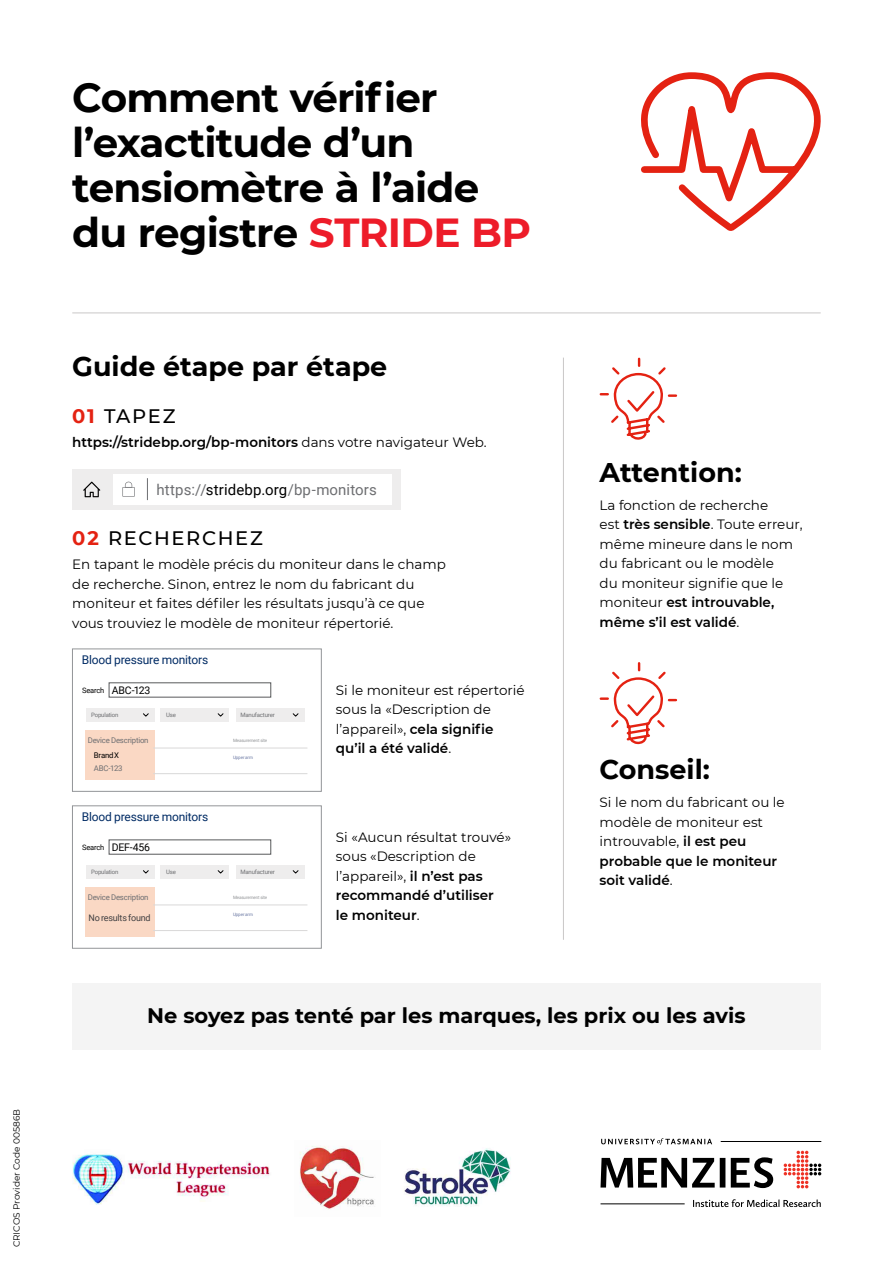
<style>
.page{position:relative;width:893px;height:1263px;background:#fff}
.page>*{position:absolute;margin:0;border:0;box-sizing:border-box;transform-origin:0 0}
.t1{font:700 40.5px/45px "Montserrat";letter-spacing:-.02em;color:#000}
.t2{font:700 27px "Montserrat";color:#000}
.t3{font:700 21px "Montserrat";color:#000}
.t4{font:500 19.5px "Montserrat";letter-spacing:.085em;color:#000}
.t5{font:15px "Roboto";letter-spacing:.01em;color:#6d6e71}
.t6{font:13.5px/19.5px "Montserrat";color:#000}
.t7{font:600 13.5px "Montserrat";color:#000}
.t8{font:12px "Roboto";letter-spacing:-.015em;color:#002b64}
.t9{font:10.5px "Roboto";letter-spacing:-.025em;color:#000}
.t10{font:9px "Montserrat";color:#000}
.t11{font:9px "Roboto";letter-spacing:-.025em;color:#414042}
.t12{font:7.8px "Roboto";letter-spacing:-.025em;color:#6d6e71}
.t13{font:7.8px "Roboto";letter-spacing:-.025em;color:#000}
.t14{font:7.5px "Roboto";letter-spacing:-.025em;color:#000}
.t15{font:6px "Roboto";letter-spacing:-.025em;color:#6d6e71}
.t16{font:4.5px "Roboto";letter-spacing:-.025em;color:#939598}
.t17{font:4.5px "Roboto";letter-spacing:-.02em;color:#6977a3}
.s1{color:#ed1c29}
.s2{font-weight:700;color:#e42212}
.s3{font-weight:400}
.s4{color:#000}
.s5{font-size:7.5px}
.s6{font-weight:600}
</style>
<div class="page">
<hr style="left:563px;top:358px;width:1px;height:582px;background:#c9c7c7">
<svg style="left:599px;top:357px;width:79px;height:83px"></svg>
<svg style="left:599px;top:662px;width:78px;height:83px"></svg>
<div style="left:72px;top:649px;width:250px;height:142px;border:1px solid #939598"></div>
<div style="left:72px;top:806px;width:250px;height:142px;border:1px solid #939598"></div>
<hr style="left:72px;top:313px;width:749px;height:1px;background:#c9c7c7">
<div style="left:72px;top:983px;width:749px;height:66px;background:#f4f4f4"></div>
<div style="left:85px;top:731px;width:70px;height:49px;background:#fad8c4"></div>
<div style="left:85px;top:888px;width:70px;height:49px;background:#fad8c4"></div>
<hr style="left:153px;top:748px;width:154px;height:1px;background:#d9d8d8">
<hr style="left:153px;top:905px;width:154px;height:1px;background:#d9d8d8">
<hr style="left:153px;top:773px;width:154px;height:1px;background:#d9d8d8">
<hr style="left:153px;top:930px;width:154px;height:1px;background:#d9d8d8">
<div style="left:86px;top:708px;width:69px;height:13px;background:#eeeded"></div>
<div style="left:72px;top:469px;width:329px;height:40px;background:#eeeded"></div>
<div style="left:86px;top:865px;width:69px;height:13px;background:#eeeded"></div>
<div style="left:160px;top:708px;width:69px;height:13px;background:#eeeded"></div>
<div style="left:160px;top:865px;width:69px;height:13px;background:#eeeded"></div>
<div style="left:236px;top:708px;width:69px;height:13px;background:#eeeded"></div>
<div style="left:236px;top:865px;width:69px;height:13px;background:#eeeded"></div>
<svg style="left:143px;top:713px;width:6px;height:4px"></svg>
<svg style="left:143px;top:870px;width:6px;height:4px"></svg>
<svg style="left:218px;top:713px;width:6px;height:4px"></svg>
<svg style="left:218px;top:870px;width:6px;height:4px"></svg>
<svg style="left:293px;top:713px;width:6px;height:4px"></svg>
<svg style="left:293px;top:870px;width:6px;height:4px"></svg>
<svg style="left:83px;top:482px;width:18px;height:15px"></svg>
<div style="left:113px;top:474px;width:279px;height:31px;background:#fff"></div>
<svg style="left:122px;top:482px;width:13px;height:15px"></svg>
<svg style="left:147px;top:478px;width:1px;height:22px"></svg>
<svg style="left:641px;top:72px;width:180px;height:159px"></svg>
<svg style="left:784px;top:1151px;width:37px;height:37px"></svg>
<svg style="left:600px;top:1158px;width:125px;height:29px"></svg>
<svg style="left:731px;top:1157px;width:42px;height:31px"></svg>
<svg style="left:693px;top:1199px;width:128px;height:8px"></svg>
<hr style="left:600px;top:1203px;width:85px;height:1px;background:#000">
<hr style="left:721px;top:1141px;width:100px;height:1px;background:#000">
<svg style="left:601px;top:1138px;width:111px;height:7px"></svg>
<img style="left:404px;top:1148px;width:107px;height:58px">
<img style="left:72px;top:1154px;width:198px;height:50px">
<img style="left:299px;top:1146px;width:75px;height:64px">
<p class="t10" style="left:10px;top:1247px;width:140px;rotate:-90deg">CRICOS Provider Code 00586B</p>
<h1 class="t1" style="left:72px;top:74px;width:460px">Comment vérifier l’exactitude d’un tensiomètre à l’aide du registre <span class="s1">STRIDE BP</span></h1>
<h2 class="t2" style="left:72px;top:347px;width:317px">Guide étape par étape</h2>
<h3 class="t4" style="left:72px;top:402px;width:105px"><span class="s2">01</span> TAPEZ</h3>
<p class="t7" style="left:72px;top:432px;width:416px">https://stridebp.org/bp-monitors <span class="s3">dans votre navigateur Web.</span></p>
<p class="t5" style="left:157px;top:479px;width:222px">https://<span class="s4">stridebp.org</span>/bp-monitors</p>
<h3 class="t4" style="left:72px;top:525px;width:192px"><span class="s2">02</span> RECHERCHEZ</h3>
<p class="t6" style="left:72px;top:554px;width:375px">En tapant le modèle précis du moniteur dans le champ de recherche. Sinon, entrez le nom du fabricant du moniteur et faites défiler les résultats jusqu’à ce que vous trouviez le modèle de moniteur répertorié.</p>
<p class="t8" style="left:82px;top:652px;width:128px">Blood pressure monitors</p>
<p class="t9" style="left:82px;top:682px;width:70px"><span class="s5">Search</span> ABC-123</p>
<p class="t15" style="left:91px;top:711px;width:29px">Population</p>
<p class="t15" style="left:166px;top:711px;width:11px">Use</p>
<p class="t15" style="left:240px;top:711px;width:36px">Manufacturer</p>
<p class="t12" style="left:88px;top:735px;width:62px">Device Description</p>
<p class="t16" style="left:233px;top:737px;width:36px">Measurement site</p>
<p class="t13" style="left:94px;top:749px;width:27px">Brand X</p>
<p class="t12" style="left:94px;top:762px;width:30px">ABC-123</p>
<p class="t17" style="left:233px;top:754px;width:21px">Upper arm</p>
<p class="t6" style="left:336px;top:680px;width:190px">Si le moniteur est répertorié sous la «Description de l’appareil», <span class="s6">cela signifie qu’il a été validé</span>.</p>
<p class="t8" style="left:82px;top:809px;width:128px">Blood pressure monitors</p>
<p class="t9" style="left:112px;top:840px;width:40px">DEF-456</p>
<p class="t14" style="left:82px;top:842px;width:24px">Search</p>
<p class="t15" style="left:91px;top:868px;width:29px">Population</p>
<p class="t12" style="left:88px;top:892px;width:62px">Device Description</p>
<p class="t11" style="left:88px;top:911px;width:64px">No results found</p>
<p class="t15" style="left:166px;top:868px;width:11px">Use</p>
<p class="t15" style="left:240px;top:868px;width:36px">Manufacturer</p>
<p class="t16" style="left:233px;top:894px;width:36px">Measurement site</p>
<p class="t17" style="left:233px;top:911px;width:21px">Upper arm</p>
<p class="t6" style="left:336px;top:826px;width:177px">Si «Aucun résultat trouvé» sous «Description de l’appareil», <span class="s6">il n’est pas recommandé d’utiliser<br>le moniteur</span>.</p>
<h2 class="t2" style="left:600px;top:453px;width:144px">Attention:</h2>
<p class="t6" style="left:600px;top:495px;width:205px">La fonction de recherche<br>est <span class="s6">très sensible</span>. Toute erreur, même mineure dans le nom du fabricant ou le modèle<br>du moniteur signifie que le moniteur <span class="s6">est introuvable, même s’il est validé</span>.</p>
<h2 class="t2" style="left:600px;top:750px;width:112px">Conseil:</h2>
<p class="t6" style="left:600px;top:792px;width:187px">Si le nom du fabricant ou le modèle de moniteur est introuvable, <span class="s6">il est peu probable que le moniteur soit validé</span>.</p>
<h3 class="t3" style="left:147px;top:1001px;width:600px">Ne soyez pas tenté par les marques, les prix ou les avis</h3>
</div>
